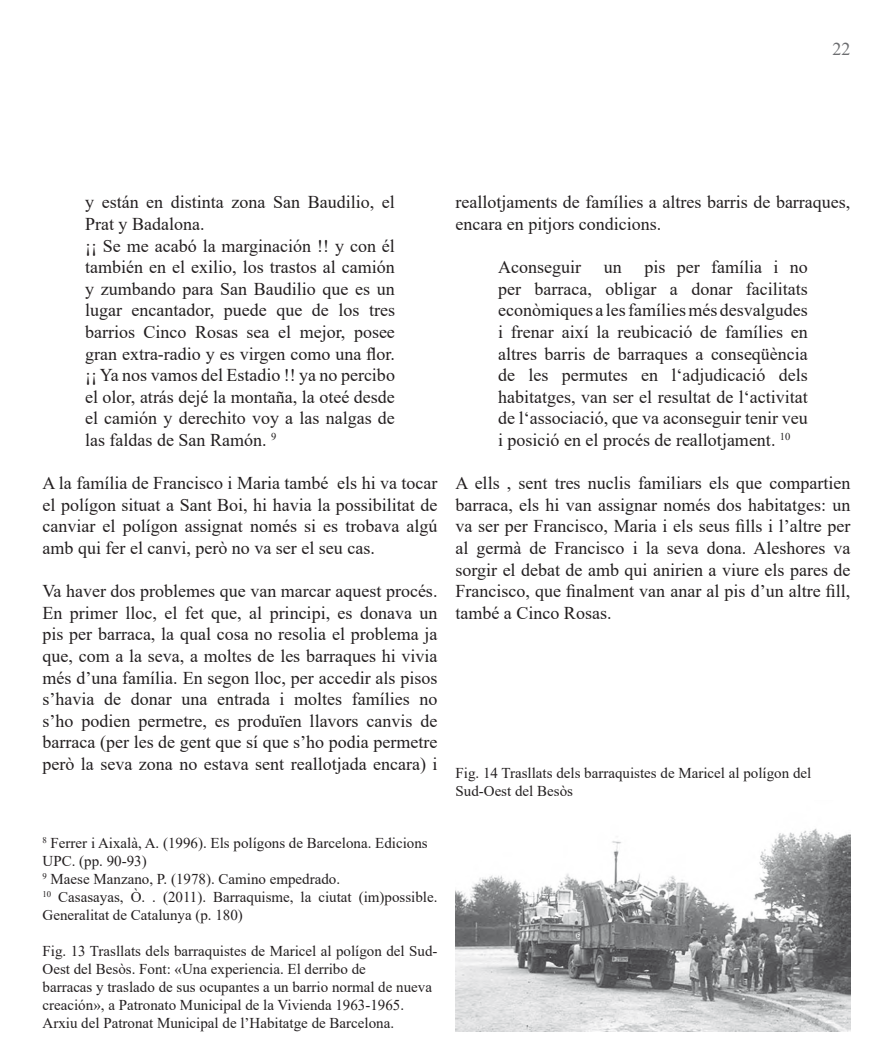
<style>
.page{position:relative;width:893px;height:1063px;background:#fff}
.page>*{position:absolute;margin:0;border:0;box-sizing:border-box;transform-origin:0 0}
.t1{font:18px/21.6px "Times New Roman";color:#231f20;text-align:justify}
.t2{font:18px "Times New Roman";color:#6c6d70}
.t3{font:15px/18px "Times New Roman";color:#231f20}
</style>
<div class="page">
<img style="left:455px;top:828px;width:395px;height:203px">
<p class="t2" style="left:832px;top:36px;width:19px">22</p>
<p class="t1" style="left:85px;top:191px;width:311px">y están en distinta zona San Baudilio, el<br>Prat y Badalona.</p>
<p class="t1" style="left:85px;top:234px;width:311px">¡¡ Se me acabó la marginación !! y con él también en el exilio, los trastos al camión y zumbando para San Baudilio que es un lugar encantador, puede que de los tres barrios Cinco Rosas sea el mejor, posee gran extra-radio y es virgen como una flor. ¡¡ Ya nos vamos del Estadio !! ya no percibo el olor, atrás dejé la montaña, la oteé desde el camión y derechito voy a las nalgas de las faldas de San Ramón. <sup>9</sup></p>
<p class="t1" style="left:43px;top:472px;width:396px">A la família de Francisco i Maria també els hi va tocar el polígon situat a Sant Boi, hi havia la possibilitat de canviar el polígon assignat només si es trobava algú amb qui fer el canvi, però no va ser el seu cas.</p>
<p class="t1" style="left:43px;top:580px;width:396px">Va haver dos problemes que van marcar aquest procés.<br>En primer lloc, el fet que, al principi, es donava un pis per barraca, la qual cosa no resolia el problema ja que, com a la seva, a moltes de les barraques hi vivia més d’una família. En segon lloc, per accedir als pisos s’havia de donar una entrada i moltes famílies no s’ho podien permetre, es produïen llavors canvis de barraca (per les de gent que sí que s’ho podia permetre però la seva zona no estava sent reallotjada encara) i</p>
<p class="t3" style="left:43px;top:834px;width:387px"><sup>8</sup> Ferrer i Aixalà, A. (1996). Els polígons de Barcelona. Edicions<br>UPC. (pp. 90-93)</p>
<p class="t3" style="left:43px;top:870px;width:299px"><sup>9</sup> Maese Manzano, P. (1978). Camino empedrado.</p>
<p class="t3" style="left:43px;top:888px;width:396px"><sup>10</sup> Casasayas, Ò. . (2011). Barraquisme, la ciutat (im)possible.<br>Generalitat de Catalunya (p. 180)</p>
<p class="t3" style="left:43px;top:942px;width:396px">Fig. 13 Trasllats dels barraquistes de Maricel al polígon del Sud-<br>Oest del Besòs. Font: «Una experiencia. El derribo de</p>
<p class="t3" style="left:43px;top:978px;width:391px">barracas y traslado de sus ocupantes a un barrio normal de nueva creación», a Patronato Municipal de la Vivienda 1963-1965.<br>Arxiu del Patronat Municipal de l’Habitatge de Barcelona.</p>
<p class="t1" style="left:455px;top:191px;width:396px">reallotjaments de famílies a altres barris de barraques, encara en pitjors condicions.</p>
<p class="t1" style="left:498px;top:256px;width:84px">Aconseguir</p>
<p class="t1" style="left:604px;top:256px;width:19px">un</p>
<p class="t1" style="left:498px;top:256px;width:311px;text-indent:146px">pis per família i no per barraca, obligar a donar facilitats econòmiques a les famílies més desvalgudes i frenar així la reubicació de famílies en altres barris de barraques a conseqüència de les permutes en l‘adjudicació dels habitatges, van ser el resultat de l‘activitat de l‘associació, que va aconseguir tenir veu i posició en el procés de reallotjament. <sup>10</sup></p>
<p class="t1" style="left:455px;top:472px;width:396px">A ells , sent tres nuclis familiars els que compartien barraca, els hi van assignar només dos habitatges: un va ser per Francisco, Maria i els seus fills i l’altre per al germà de Francisco i la seva dona. Aleshores va sorgir el debat de amb qui anirien a viure els pares de Francisco, que finalment van anar al pis d’un altre fill, també a Cinco Rosas.</p>
<p class="t3" style="left:455px;top:763px;width:357px">Fig. 14 Trasllats dels barraquistes de Maricel al polígon del</p>
<p class="t3" style="left:455px;top:781px;width:119px">Sud-Oest del Besòs</p>
</div>
